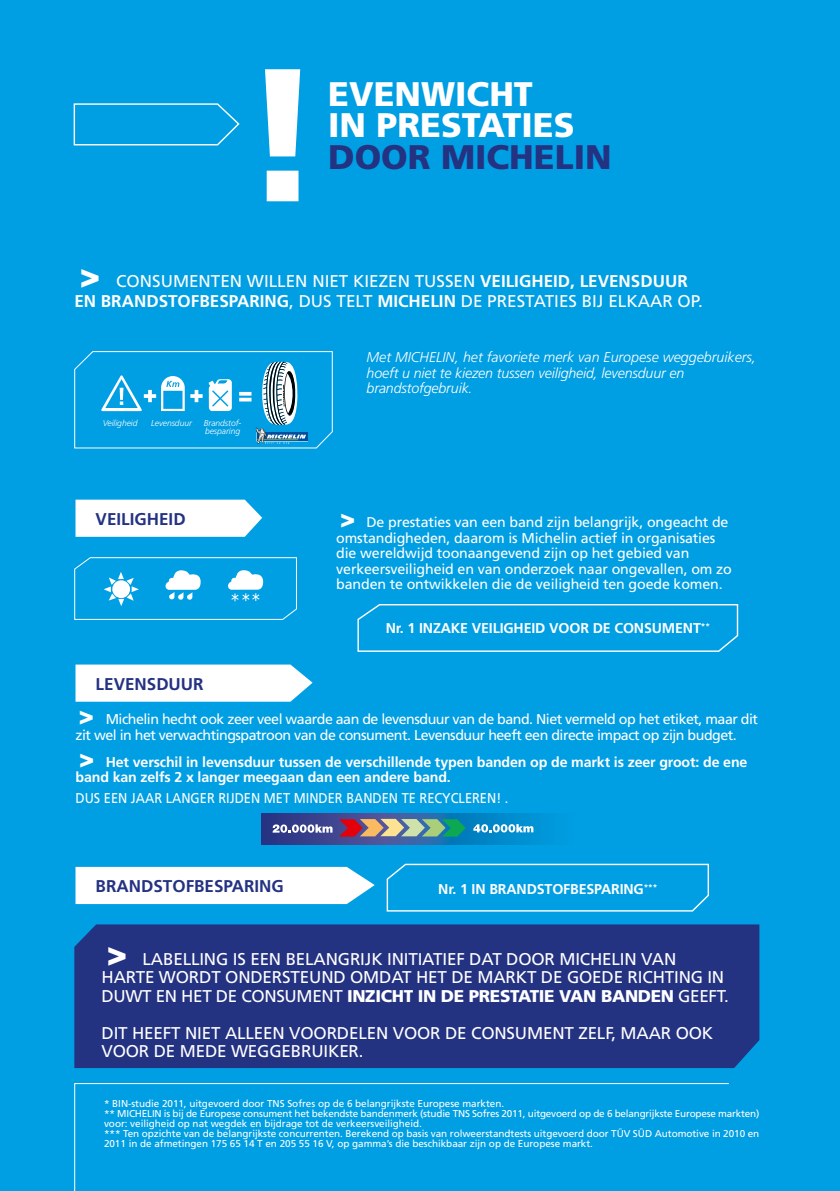
<style>
.page{position:relative;width:840px;height:1191px;background:#fff}
.page>*{position:absolute;margin:0;border:0;box-sizing:border-box;transform-origin:0 0}
.t1{font:900 34px/31.2px "Frutiger LT Std";color:#fff}
.t2{font:17px/18.4px "Frutiger LT Std";color:#fff}
.t3{font:700 17px "Frutiger LT Std";color:#fff}
.t4{font:700 17px "Frutiger LT Std";color:#243282}
.t5{font:900 17px "Frutiger LT Std";color:#fff}
.t6{font:14.2px/15.6px "Frutiger LT Std";letter-spacing:-.01em;color:#fff}
.t7{font:700 14.2px/15.6px "Frutiger LT Std";letter-spacing:-.01em;color:#fff}
.t8{font:14.2px/15.6px "Frutiger LT Std";letter-spacing:-.035em;color:#fff}
.t9{font:italic 300 14.2px/15.6px "Frutiger LT Std";letter-spacing:-.01em;color:#fff}
.t10{font:14.2px "Frutiger LT Std";letter-spacing:-.01em;color:#fff;scale:.9 1}
.t11{font:10px/10px "Frutiger LT Std";letter-spacing:-.005em;color:#fff}
.t12{font:italic 300 8.6px/8.6px "Frutiger LT Std";letter-spacing:-.005em;color:#fff}
.s1{color:#243282}
.s2{font-weight:900;font-size:34px}
.s3{font-weight:400}
.s4{font-weight:900;font-size:25.2px}
</style>
<div class="page">
<div style="left:0;top:0;width:839px;height:1191px;background:#009ee3"></div>
<svg style="left:75px;top:499px;width:187px;height:38px;background:#edf8fd"></svg>
<svg style="left:75px;top:664px;width:237px;height:37px;background:#eff9fd"></svg>
<div style="left:75px;top:867px;width:299px;height:37px;background:#fff"></div>
<svg style="left:265px;top:69px;width:35px;height:132px"></svg>
<svg style="left:357px;top:604px;width:381px;height:48px"></svg>
<svg style="left:386px;top:863px;width:323px;height:49px"></svg>
<div style="left:74px;top:924px;width:685px;height:144px;background:#243282"></div>
<svg style="left:74px;top:557px;width:223px;height:63px"></svg>
<svg style="left:261px;top:813px;width:282px;height:31px;background:#2563a8"></svg>
<svg style="left:339px;top:819px;width:126px;height:17px;background:#959479"></svg>
<svg style="left:272px;top:824px;width:60px;height:8px"></svg>
<svg style="left:473px;top:824px;width:60px;height:8px"></svg>
<svg style="left:74px;top:351px;width:259px;height:98px"></svg>
<svg style="left:73px;top:103px;width:167px;height:43px"></svg>
<svg style="left:74px;top:1083px;width:655px;height:108px"></svg>
<p class="t1" style="left:328px;top:78px;width:285px">EVENWICHT<br>IN PRESTATIES<br><span class="s1">DOOR MICHELIN</span></p>
<p class="t2" style="left:80px;top:272px;width:58px"><span class="s2">&gt;</span> Consumentenwillennietkiezen</p>
<p class="t3" style="left:414px;top:271px;width:274px"><span class="s3">TUSSEN</span> VEILIGHEID, LEVENSDUUR</p>
<p class="t3" style="left:74px;top:291px;width:38px">EN brandstofbesparing</p>
<p class="t2" style="left:289px;top:292px;width:14px">, dustelt</p>
<p class="t3" style="left:377px;top:291px;width:26px">Michelin</p>
<p class="t2" style="left:456px;top:292px;width:10px">deprestaties</p>
<p class="t2" style="left:581px;top:292px;width:122px">BIJ ELKAAR OP.</p>
<p class="t12" style="left:103px;top:419px;width:36px">Veiligheid</p>
<p class="t12" style="left:151px;top:419px;width:42px">Levensduur</p>
<p class="t12" style="left:204px;top:418px;width:39px">Brandstof&shy;besparing</p>
<p class="t4" style="left:96px;top:509px;width:91px">VEILIGHEID</p>
<p class="t4" style="left:96px;top:673px;width:109px">LEVENSDUUR</p>
<p class="t9" style="left:366px;top:349px;width:390px">Met MICHELIN, het favoriete merk van Europese weggebruikers, hoeft u niet te kiezen tussen veiligheid, levensduur en brandstofgebruik.</p>
<p class="t6" style="left:336px;top:514px;width:397px"><span class="s4">&gt;</span> De prestaties van een band zijn belangrijk, ongeacht de omstandigheden, daarom is Michelin actief in organisaties die wereldwijd toonaangevend zijn op het gebied van verkeersveiligheid en van onderzoek naar ongevallen, om zo banden te ontwikkelen die de veiligheid ten goede komen.</p>
<p class="t7" style="left:385px;top:620px;width:325px">Nr. 1 INZAKE VEILIGHEID VOOR DE CONSUMENT<sup>**</sup></p>
<p class="t8" style="left:75px;top:711px;width:683px"><span class="s4">&gt;</span> Michelin hecht ook zeer veel waarde aan de levensduur van de band. Niet vermeld op het etiket, maar dit zit wel in het verwachtingspatroon van de consument. Levensduur heeft een directe impact op zijn budget.</p>
<p class="t7" style="left:75px;top:754px;width:673px"><span class="s4">&gt;</span> Het verschil in levensduur tussen de verschillende typen banden op de markt is zeer groot: de ene band kan zelfs 2 x langer meegaan dan een andere band.</p>
<p class="t10" style="left:75px;top:790px;width:482px">DUS EEN JAAR LANGER RIJDEN MET MINDER BANDEN TE RECYCLEREN! .</p>
<p class="t4" style="left:96px;top:876px;width:190px">BRANDSTOFBESPARING</p>
<p class="t7" style="left:438px;top:881px;width:220px">Nr. 1 IN BRANDSTOFBESPARING<sup>***</sup></p>
<p class="t2" style="left:107px;top:949px;width:54px"><span class="s2">&gt;</span> Labellingiseenbelangrijkinitiatiefdatdoor</p>
<p class="t2" style="left:559px;top:949px;width:26px">Michelinvan</p>
<p class="t2" style="left:101px;top:968px;width:11px">hartewordtondersteundomdathetdemarktdegoederichtingin duwtenhetdeconsument</p>
<p class="t5" style="left:347px;top:985px;width:11px">INZICHT</p>
<p class="t5" style="left:417px;top:985px;width:62px">INDEPRESTATIE</p>
<p class="t5" style="left:559px;top:985px;width:13px">VAN</p>
<p class="t5" style="left:600px;top:985px;width:13px">BANDEN</p>
<p class="t2" style="left:673px;top:986px;width:10px">geeft</p>
<p class="t2" style="left:723px;top:986px;width:6px">.</p>
<p class="t2" style="left:101px;top:1023px;width:23px">Ditheeftnietalleenvoordelenvoordeconsumentzelf</p>
<p class="t2" style="left:611px;top:1023px;width:16px">, maarook</p>
<p class="t2" style="left:101px;top:1042px;width:12px">voordemedeweggebruiker</p>
<p class="t2" style="left:358px;top:1042px;width:6px">.</p>
<p class="t11" style="left:104px;top:1098px;width:656px">* BIN-studie 2011, uitgevoerd door TNS Sofres op de 6 belangrijkste Europese markten.<br>** MICHELIN is bij de Europese consument het bekendste bandenmerk (studie TNS Sofres 2011, uitgevoerd op de 6 belangrijkste Europese markten) voor: veiligheid op nat wegdek en bijdrage tot de verkeersveiligheid.<br>*** Ten opzichte van de belangrijkste concurrenten. Berekend op basis van rolweerstandtests uitgevoerd door TÜV SÜD Automotive in 2010 en 2011 in de afmetingen 175 65 14 T en 205 55 16 V, op gamma’s die beschikbaar zijn op de Europese markt.</p>
</div>
